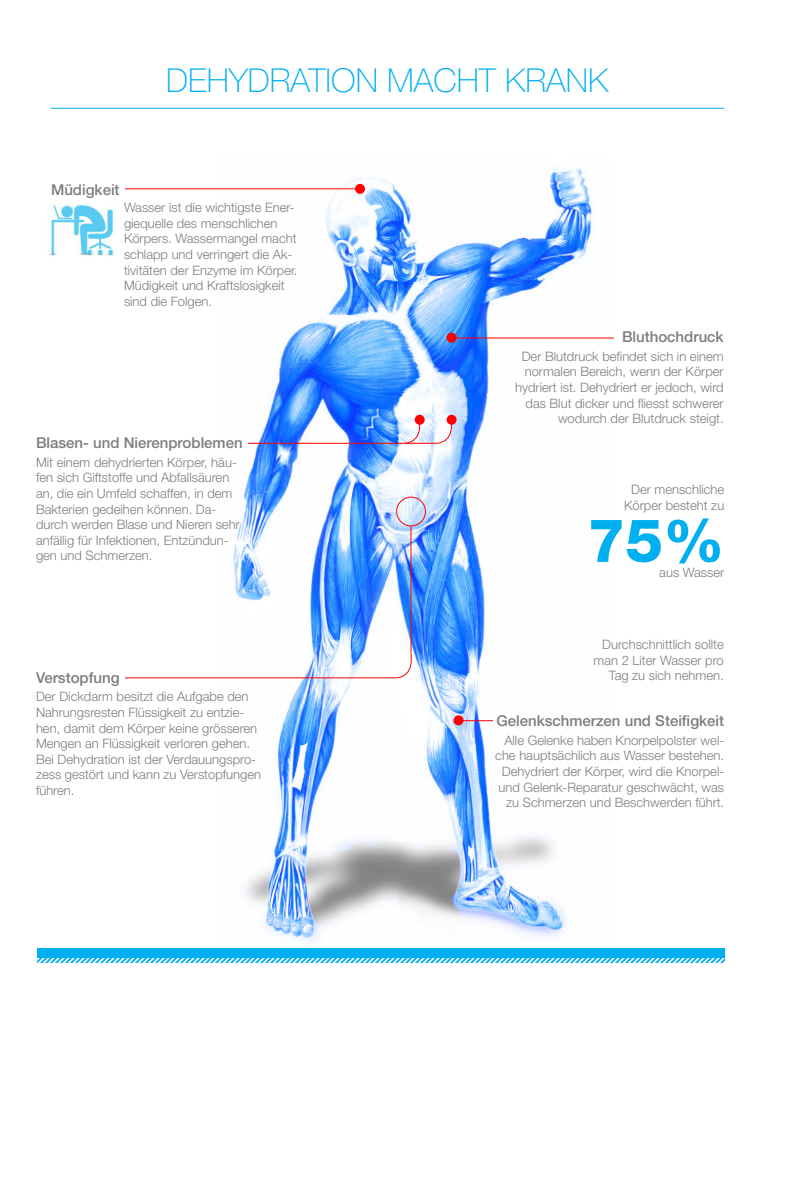
<style>
.page{position:relative;width:800px;height:1200px;background:#fff}
.page>*{position:absolute;margin:0;border:0;box-sizing:border-box;transform-origin:0 0}
.t1{font:800 60px "Helvetica Neue LT Std";color:#00aff0}
.t2{font:100 33px "Helvetica Neue LT Std";color:#00aff0}
.t3{font:500 15px "Helvetica Neue LT Std";color:#7d7d7d}
.t4{font:300 13px/15.6px "Helvetica Neue LT Std";color:#7d7d7d}
</style>
<div class="page">
<img style="left:215px;top:168px;width:394px;height:776px">
<div style="left:37px;top:948px;width:688px;height:10px;background:#00aff0"></div>
<svg style="left:37px;top:958px;width:688px;height:5px"></svg>
<hr style="left:51px;top:108px;width:673px;height:1px;background:#00aff0">
<img style="left:49px;top:203px;width:65px;height:53px">
<hr style="left:125px;top:189px;width:234px;height:1px;background:#f00">
<div style="left:355px;top:184px;width:10px;height:10px;background:#f00;border-radius:50%"></div>
<hr style="left:452px;top:338px;width:162px;height:1px;background:#f00">
<div style="left:446px;top:333px;width:10px;height:10px;background:#f00;border-radius:50%"></div>
<hr style="left:460px;top:720px;width:33px;height:1px;background:#f00">
<div style="left:454px;top:715px;width:10px;height:10px;background:#f00;border-radius:50%"></div>
<hr style="left:248px;top:443px;width:189px;height:1px;background:#f00">
<svg style="left:404px;top:419px;width:16px;height:25px"></svg>
<div style="left:415px;top:415px;width:10px;height:10px;background:#f00;border-radius:50%"></div>
<div style="left:447px;top:415px;width:10px;height:10px;background:#f00;border-radius:50%"></div>
<svg style="left:436px;top:419px;width:16px;height:25px"></svg>
<hr style="left:125px;top:678px;width:271px;height:1px;background:#f00">
<svg style="left:396px;top:653px;width:16px;height:25px"></svg>
<div style="left:396px;top:497px;width:30px;height:29px;border:1px solid #f00;border-radius:50%"></div>
<hr style="left:411px;top:526px;width:1px;height:128px;background:#f00">
<p class="t3" style="left:51px;top:181px;width:70px">Müdigkeit</p>
<h2 class="t2" style="left:166px;top:61px;width:444px">DEHYDRATION MACHT KRANK</h2>
<p class="t4" style="left:124px;top:200px;width:175px">Wasser ist die wichtigste Ener&shy;giequelle des menschlichen<br>Körpers. Wassermangel macht schlapp und verringert die Ak&shy;tivitäten der Enzyme im Körper.<br>Müdigkeit und Kraftslosigkeit sind die Folgen.</p>
<p class="t3" style="left:36px;top:434px;width:208px">Blasen- und Nierenproblemen</p>
<p class="t4" style="left:36px;top:454px;width:205px">Mit einem dehydrierten Körper, häu&shy;fen sich Giftstoffe und Abfallsäuren an, die ein Umfeld schaffen, in dem Bakterien gedeihen können. Da&shy;durch werden Blase und Nieren sehr anfällig für Infektionen, Entzündun&shy;gen und Schmerzen.</p>
<p class="t3" style="left:36px;top:668px;width:85px">Verstopfung</p>
<p class="t4" style="left:36px;top:689px;width:227px">Der Dickdarm besitzt die Aufgabe den Nahrungsresten Flüssigkeit zu entzie&shy;hen, damit dem Körper keine grösseren Mengen an Flüssigkeit verloren gehen.<br>Bei Dehydration ist der Verdauungspro&shy;zess gestört und kann zu Verstopfungen führen.</p>
<p class="t3" style="left:622px;top:328px;width:103px">Bluthochdruck</p>
<p class="t4" style="left:515px;top:348px;width:210px;text-align:right">Der Blutdruck befindet sich in einem normalen Bereich, wenn der Körper hydriert ist. Dehydriert er jedoch, wird das Blut dicker und fliesst schwerer wodurch der Blutdruck steigt.</p>
<p class="t4" style="left:624px;top:482px;width:102px;text-align:center">Der menschliche<br>Körper besteht zu</p>
<h1 class="t1" style="left:588px;top:505px;width:138px">75%</h1>
<p class="t4" style="left:659px;top:564px;width:66px">aus Wasser</p>
<p class="t4" style="left:594px;top:637px;width:132px;text-align:right">Durchschnittlich sollte man 2 Liter Wasser pro<br>Tag zu sich nehmen.</p>
<p class="t3" style="left:496px;top:712px;width:229px">Gelenkschmerzen und Steifigkeit</p>
<p class="t4" style="left:495px;top:732px;width:230px;text-align:right">Alle Gelenke haben Knorpelpolster wel&shy;che hauptsächlich aus Wasser bestehen.<br>Dehydriert der Körper, wird die Knorpel&shy;und Gelenk-Reparatur geschwächt, was zu Schmerzen und Beschwerden führt.</p>
</div>
